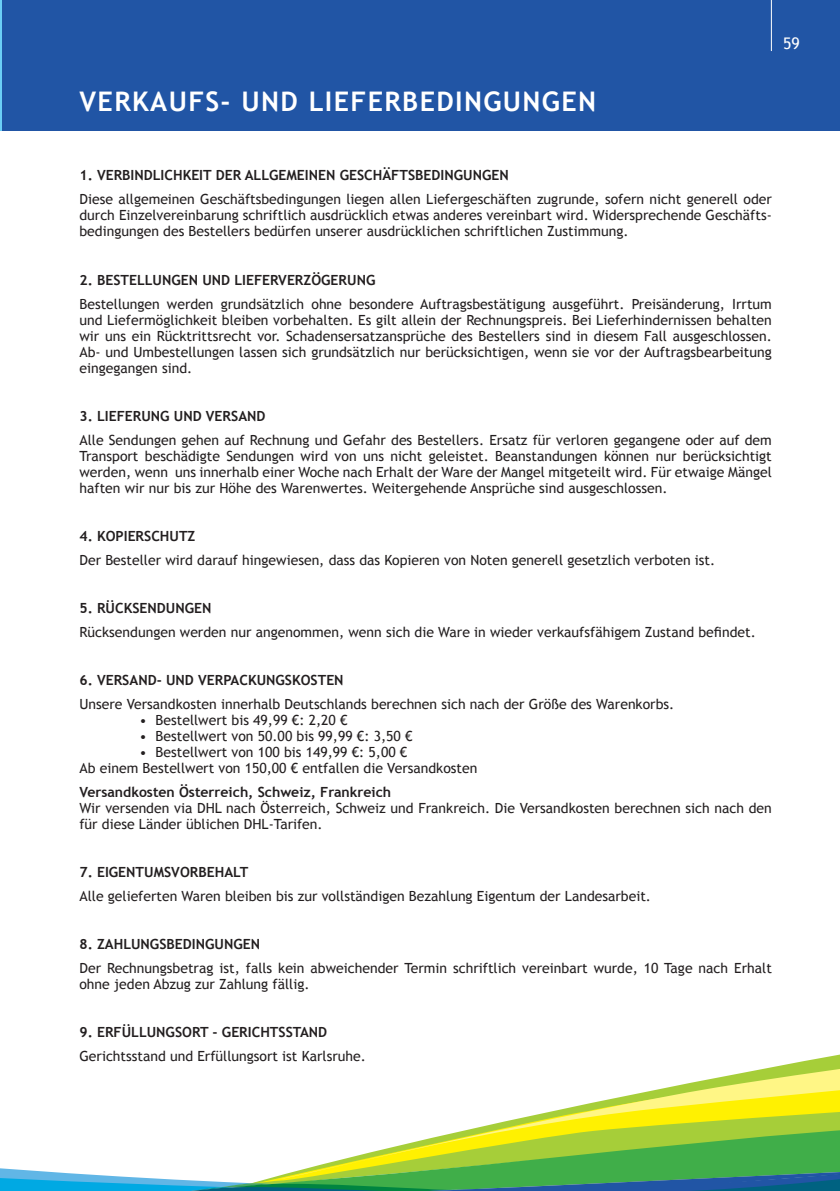
<style>
.page{position:relative;width:840px;height:1191px;background:#fff}
.page>*{position:absolute;margin:0;border:0;box-sizing:border-box;transform-origin:0 0}
.t1{font:700 27px "Trebuchet MS";letter-spacing:.05em;color:#fff}
.t2{font:16px "Trebuchet MS";color:#fff}
.t3{font:14px/16px "Trebuchet MS";color:#231f20;text-align:justify}
.t4{font:700 14px "Trebuchet MS";color:#231f20}
</style>
<div class="page">
<div style="left:0;top:0;width:839px;height:130px;background:#2155a5"></div>
<hr style="left:0;top:0;width:1px;height:130px;background:#6bcff6">
<svg style="left:0;top:1168px;width:839px;height:23px"></svg>
<svg style="left:257px;top:1168px;width:582px;height:15px;background:#519e72"></svg>
<svg style="left:279px;top:1054px;width:560px;height:125px"></svg>
<hr style="left:770px;top:0;width:1px;height:51px;background:#fff">
<h1 class="t1" style="left:79px;top:84px;width:518px">VERKAUFS- UND LIEFERBEDINGUNGEN</h1>
<p class="t2" style="left:782px;top:33px;width:18px">59</p>
<p class="t4" style="left:79px;top:167px;width:35px">1. VERBINDLI</p>
<p class="t4" style="left:164px;top:167px;width:18px">CHKEIT</p>
<p class="t4" style="left:216px;top:167px;width:10px">DER</p>
<p class="t4" style="left:244px;top:167px;width:10px">ALLGEMEINEN</p>
<p class="t4" style="left:339px;top:167px;width:61px">GESCHÄFTSBEDINGUNGEN</p>
<p class="t3" style="left:79px;top:192px;width:693px">Diese allgemeinen Geschäftsbedingungen liegen allen Liefergeschäften zugrunde, sofern nicht generell oder durch Einzelvereinbarung schriftlich ausdrücklich etwas anderes vereinbart wird. Widersprechende Geschäfts&shy;bedingungen des Bestellers bedürfen unserer ausdrücklichen schriftlichen Zustimmung.</p>
<p class="t4" style="left:79px;top:271px;width:36px">2. BESTELLUNGEN</p>
<p class="t4" style="left:202px;top:271px;width:10px">UND</p>
<p class="t4" style="left:234px;top:271px;width:17px">LIEFERVERZ</p>
<p class="t4" style="left:311px;top:271px;width:20px">ÖGERUNG</p>
<p class="t3" style="left:79px;top:296px;width:693px">Bestellungen werden grundsätzlich ohne besondere Auftragsbestätigung ausgeführt. Preisänderung, Irrtum und Liefermöglichkeit bleiben vorbehalten. Es gilt allein der Rechnungspreis. Bei Lieferhindernissen behalten wir uns ein Rücktrittsrecht vor. Schadensersatzansprüche des Bestellers sind in diesem Fall ausgeschlossen.<br>Ab‑ und Umbestellungen lassen sich grundsätzlich nur berücksichtigen, wenn sie vor der Auftragsbearbeitung eingegangen sind.</p>
<p class="t4" style="left:79px;top:407px;width:35px">3. LIEFERUNG</p>
<p class="t4" style="left:174px;top:407px;width:10px">UND</p>
<p class="t4" style="left:206px;top:407px;width:18px">VERSAND</p>
<p class="t3" style="left:79px;top:432px;width:693px">Alle Sendungen gehen auf Rechnung und Gefahr des Bestellers. Ersatz für verloren gegangene oder auf dem Transport beschädigte Sendungen wird von uns nicht geleistet. Beanstandungen können nur berücksichtigt werden, wenn uns innerhalb einer Woche nach Erhalt der Ware der Mangel mitgeteilt wird. Für etwaige Mängel haften wir nur bis zur Höhe des Warenwertes. Weitergehende Ansprüche sind ausgeschlossen.</p>
<p class="t4" style="left:79px;top:527px;width:52px">4. KOPIERS</p>
<p class="t4" style="left:151px;top:527px;width:19px">CHUTZ</p>
<p class="t3" style="left:79px;top:552px;width:637px">Der Besteller wird darauf hingewiesen, dass das Kopieren von Noten generell gesetzlich verboten ist.</p>
<p class="t4" style="left:79px;top:599px;width:54px">5. RÜCKSENDUNGEN</p>
<p class="t3" style="left:79px;top:624px;width:677px">Rücksendungen werden nur angenommen, wenn sich die Ware in wieder verkaufsfähigem Zustand befindet.</p>
<p class="t4" style="left:79px;top:671px;width:36px">6. VERSAND‑</p>
<p class="t4" style="left:166px;top:671px;width:10px">UND</p>
<p class="t4" style="left:198px;top:671px;width:60px">VERPACKUNGSKOSTEN</p>
<p class="t3" style="left:79px;top:696px;width:596px">Unsere Versandkosten innerhalb Deutschlands berechnen sich nach der Größe des Warenkorbs.</p>
<p class="t3" style="left:139px;top:712px;width:209px">• Bestellwert bis 49,99 €: 2,20 €</p>
<p class="t3" style="left:139px;top:728px;width:274px">• Bestellwert von 50.00 bis 99,99 €: 3,50 €</p>
<p class="t3" style="left:79px;top:744px;width:399px;text-indent:60px">• Bestellwert von 100 bis 149,99 €: 5,00 €<br>Ab einem Bestellwert von 150,00 € entfallen die Versandkosten</p>
<p class="t4" style="left:79px;top:783px;width:313px">VERSANDKOSTEN ÖSTERREICH, SCHWEIZ, FRANKREICH</p>
<p class="t3" style="left:79px;top:800px;width:693px">Wir versenden via DHL nach Österreich, Schweiz und Frankreich. Die Versandkosten berechnen sich nach den für diese Länder üblichen DHL-Tarifen.</p>
<p class="t4" style="left:79px;top:863px;width:35px">7. EIGENTUMSVORBEHALT</p>
<p class="t3" style="left:79px;top:888px;width:572px">Alle gelieferten Waren bleiben bis zur vollständigen Bezahlung Eigentum der Landesarbeit.</p>
<p class="t4" style="left:79px;top:935px;width:35px">8. ZAHLUNGSBEDINGUNGEN</p>
<p class="t3" style="left:79px;top:960px;width:693px">Der Rechnungsbetrag ist, falls kein abweichender Termin schriftlich vereinbart wurde, 10 Tage nach Erhalt ohne jeden Abzug zur Zahlung fällig.</p>
<p class="t4" style="left:79px;top:1023px;width:62px">9. ERFÜLLUNGSORT</p>
<p class="t4" style="left:212px;top:1023px;width:57px">‑ GERICHTSSTAND</p>
<p class="t3" style="left:79px;top:1048px;width:288px">Gerichtsstand und Erfüllungsort ist Karlsruhe.</p>
</div>
